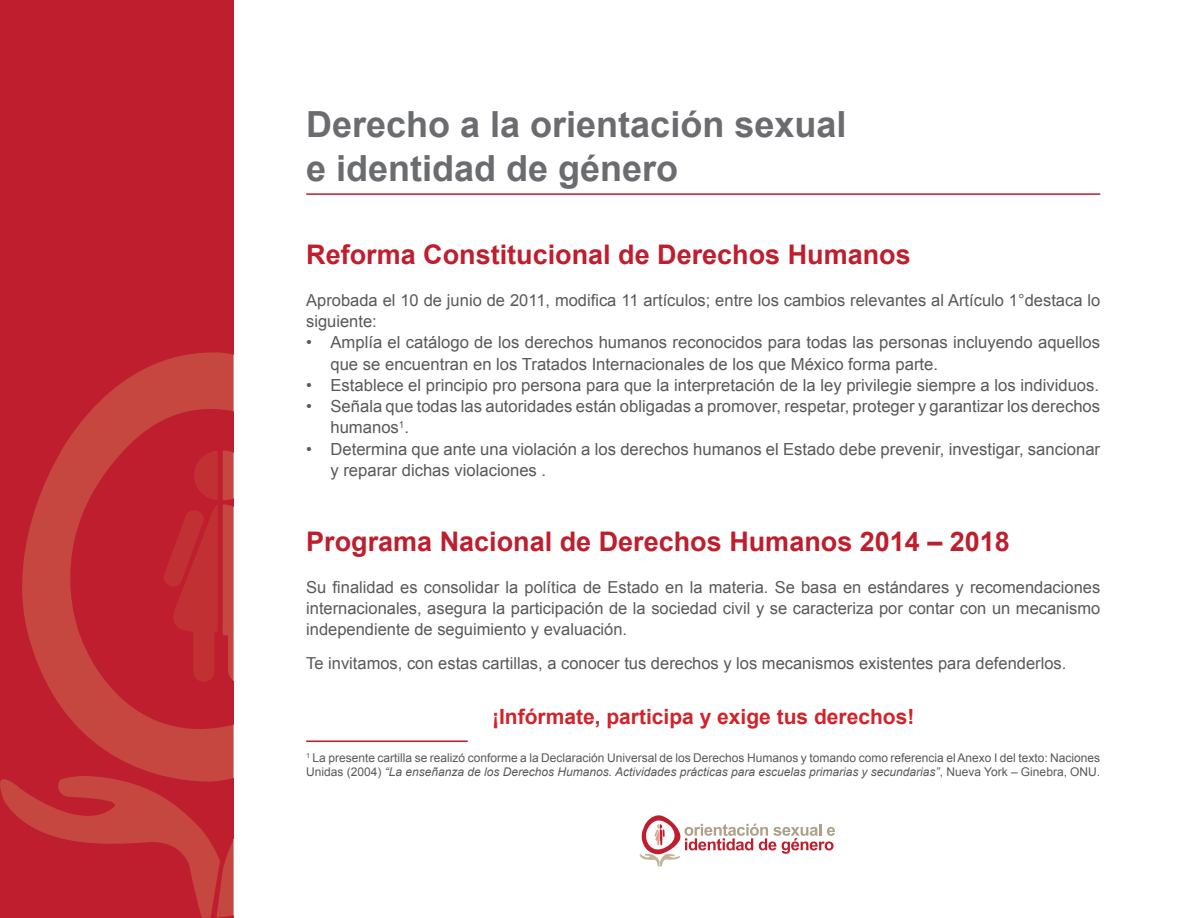
<style>
.page{position:relative;width:1188px;height:918px;background:#fff}
.page>*{position:absolute;margin:0;border:0;box-sizing:border-box;transform-origin:0 0}
.t1{font:700 36px/43.2px "Arial";color:#6b6c6f}
.t2{font:700 27px "Arial";color:#be1e2d}
.t3{font:700 21px "Arial";color:#d2232a}
.t4{font:16.65px/21.1px "Arial";color:#58595b}
.t5{font:16.5px/21px "Arial";color:#58595b}
.t6{font:12px/14.4px "Arial";color:#58595b}
.s1{font-style:italic}
</style>
<div class="page">
<svg style="left:639px;top:815px;width:196px;height:52px"></svg>
<div style="left:0;top:0;width:233px;height:918px;background:#be1e2d"></div>
<svg style="left:0;top:778px;width:234px;height:140px"></svg>
<svg style="left:1px;top:352px;width:232px;height:430px"></svg>
<svg style="left:164px;top:451px;width:70px;height:231px"></svg>
<hr style="left:306px;top:740px;width:162px;height:2px;background:#be1e2d">
<hr style="left:306px;top:193px;width:794px;height:2px;background:#be1e2d">
<h1 class="t1" style="left:306px;top:104px;width:542px">Derecho a la orientación sexual e identidad de género</h1>
<h2 class="t2" style="left:306px;top:237px;width:606px">Reforma Constitucional de Derechos Humanos</h2>
<p class="t5" style="left:306px;top:290px;width:796px">Aprobada el 10 de junio de 2011, modifica 11 artículos; entre los cambios relevantes al Artículo 1°destaca lo siguiente:</p>
<p class="t4" style="left:330px;top:332px;width:771px;text-indent:-24px">• Amplía el catálogo de los derechos humanos reconocidos para todas las personas incluyendo aquellos que se encuentran en los Tratados Internacionales de los que México forma parte.</p>
<p class="t4" style="left:306px;top:375px;width:795px">• Establece el principio pro persona para que la interpretación de la ley privilegie siempre a los individuos.</p>
<p class="t4" style="left:330px;top:396px;width:771px;text-indent:-24px">• Señala que todas las autoridades están obligadas a promover, respetar, proteger y garantizar los derechos humanos<sup>1</sup>.</p>
<p class="t4" style="left:330px;top:438px;width:771px;text-indent:-24px">• Determina que ante una violación a los derechos humanos el Estado debe prevenir, investigar, sancionar y reparar dichas violaciones .</p>
<h2 class="t2" style="left:306px;top:523px;width:705px">Programa Nacional de Derechos Humanos 2014 – 2018</h2>
<p class="t5" style="left:306px;top:577px;width:796px;text-align:justify">Su finalidad es consolidar la política de Estado en la materia. Se basa en estándares y recomendaciones internacionales, asegura la participación de la sociedad civil y se caracteriza por contar con un mecanismo independiente de seguimiento y evaluación.</p>
<p class="t5" style="left:306px;top:653px;width:762px">Te invitamos, con estas cartillas, a conocer tus derechos y los mecanismos existentes para defenderlos.</p>
<p class="t3" style="left:492px;top:702px;width:424px">¡Infórmate, participa y exige tus derechos!</p>
<p class="t6" style="left:306px;top:751px;width:796px"><sup>1</sup> La presente cartilla se realizó conforme a la Declaración Universal de los Derechos Humanos y tomando como referencia el Anexo I del texto: Naciones<br>Unidas (2004) <span class="s1">“La enseñanza de los Derechos Humanos. Actividades prácticas para escuelas primarias y secundarias”</span>, Nueva York – Ginebra, ONU.</p>
</div>
